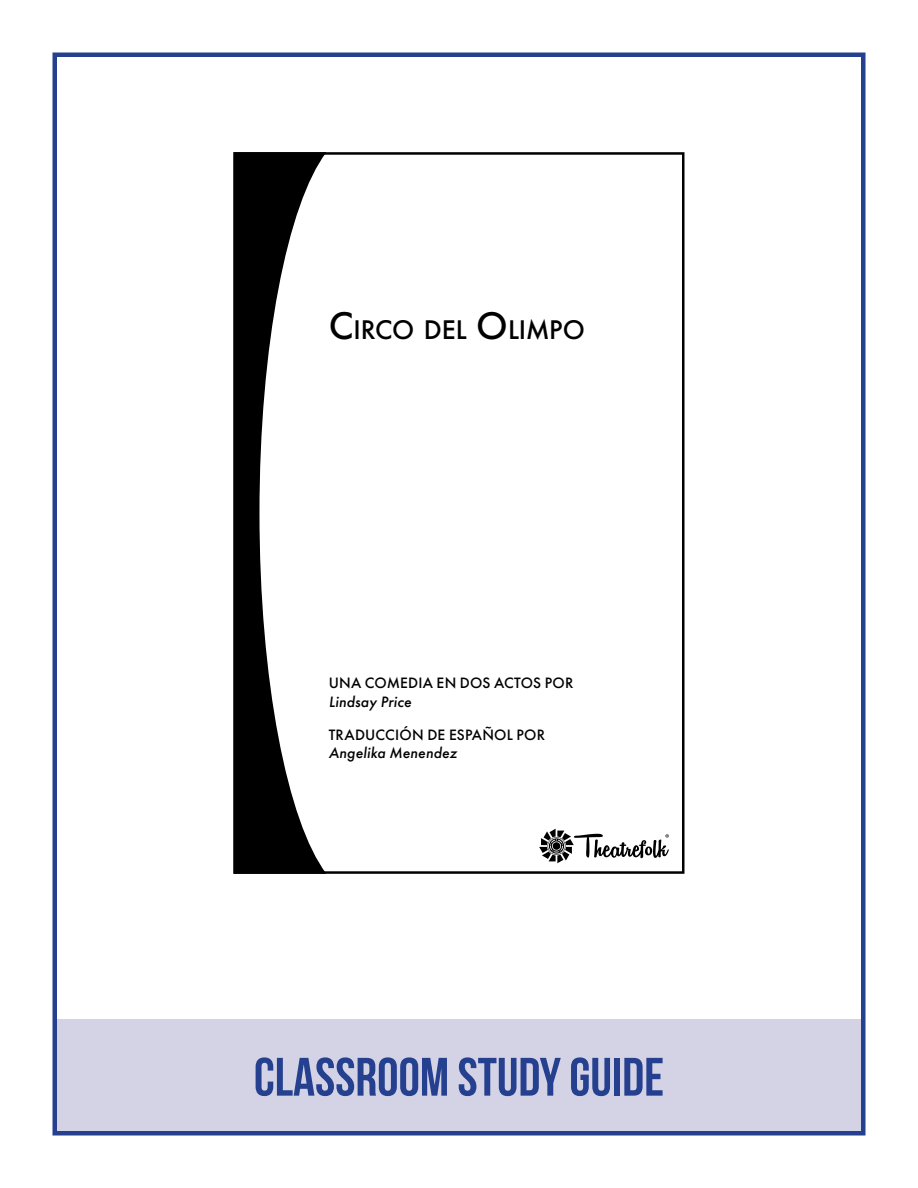
<style>
.page{position:relative;width:918px;height:1188px;background:#fff}
.page>*{position:absolute;margin:0;border:0;box-sizing:border-box;transform-origin:0 0}
.t1{font:54px "Bebas Neue";color:#25408f}
.t2{font:500 28.05px "Futura PT";letter-spacing:-.005em;color:#000}
.t3{font:500 15.6px "Futura PT";letter-spacing:.01em;color:#000}
.t4{font:italic 500 15.6px "Futura PT";letter-spacing:.01em;color:#000}
.s1{font-size:40.05px}
</style>
<div class="page">
<div style="left:54px;top:1020px;width:810px;height:114px;background:#d4d3e6"></div>
<div style="left:52px;top:52px;width:814px;height:1084px;border:4px solid #25408f"></div>
<svg style="left:233px;top:152px;width:93px;height:722px"></svg>
<svg style="left:539px;top:829px;width:130px;height:34px"></svg>
<h2 class="t2" style="left:329px;top:313px;width:258px"><span class="s1">C</span>IRCO DEL <span class="s1">O</span>LIMPO</h2>
<p class="t3" style="left:329px;top:673px;width:246px">UNA COMEDIA EN DOS ACTOS POR</p>
<p class="t4" style="left:329px;top:692px;width:84px">Lindsay Price</p>
<p class="t3" style="left:329px;top:725px;width:218px">TRADUCCIÓN DE ESPAÑOL POR</p>
<p class="t4" style="left:329px;top:743px;width:130px">Angelika Menendez</p>
<h1 class="t1" style="left:254px;top:1047px;width:412px">CLASSROOM STUDY GUIDE</h1>
</div>
